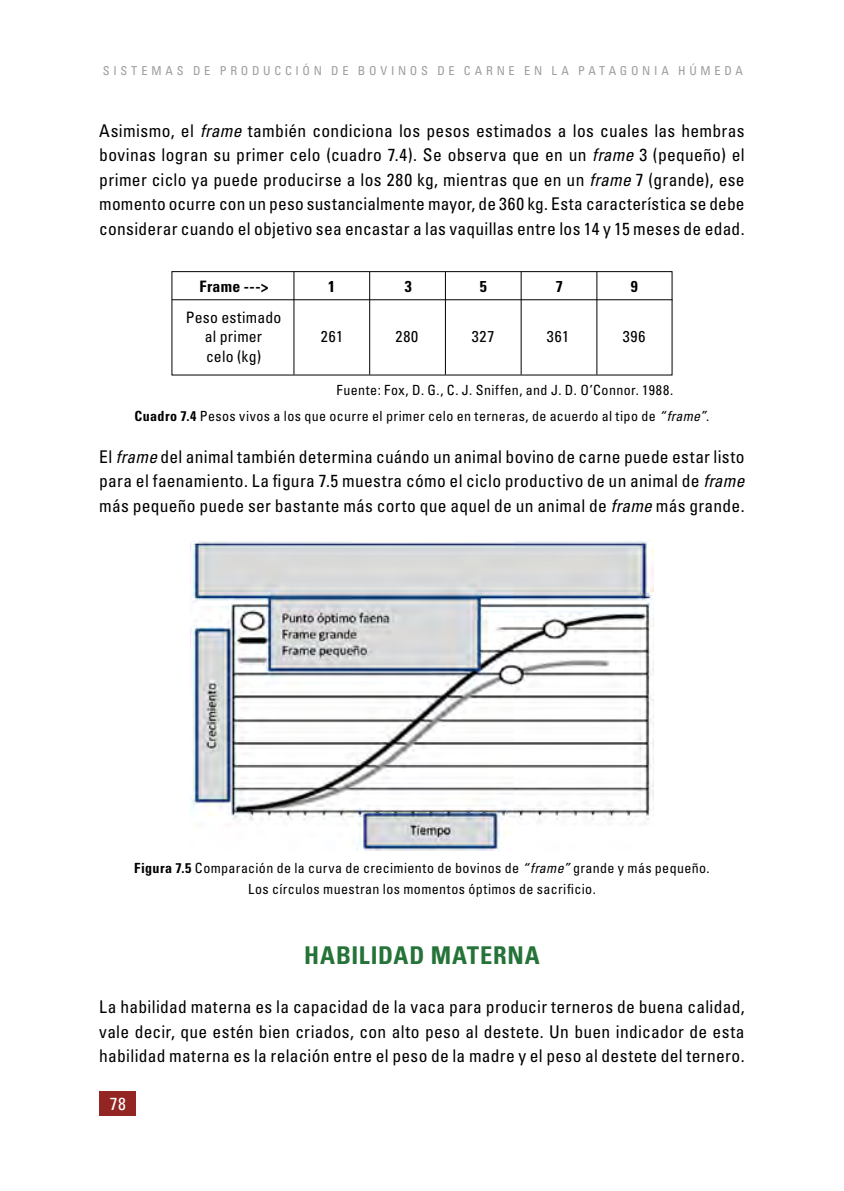
<style>
.page{position:relative;width:844px;height:1191px;background:#fff}
.page>*{position:absolute;margin:0;border:0;box-sizing:border-box;transform-origin:0 0}
.t1{font:700 condensed 24.5px "Univers LT Std";letter-spacing:.035em;color:#257338}
.t2{font:condensed 17.5px/24.5px "Univers LT Std";letter-spacing:.015em;color:#000;text-align:justify}
.t3{font:condensed 17.5px "Univers LT Std";color:#fff}
.t4{font:condensed 15.75px/19.2px "Univers LT Std";letter-spacing:.015em;color:#000;text-align:center}
.t5{font:700 condensed 15.75px "Univers LT Std";letter-spacing:.02em;color:#000}
.t6{font:condensed 14px/21px "Univers LT Std";letter-spacing:.03em;color:#000;text-align:center}
.t7{font:condensed 12.25px "Univers LT Std";letter-spacing:.3em;color:#9c9d9d}
.s1{font-style:italic}
.s2{font-weight:700}
</style>
<div class="page">
<div style="left:99px;top:1091px;width:37px;height:25px;background:#932623"></div>
<div style="left:171px;top:271px;width:501px;height:104px;border:1px solid #000"></div>
<hr style="left:172px;top:299px;width:500px;height:1px;background:#000">
<hr style="left:293px;top:272px;width:1px;height:102px;background:#000">
<hr style="left:369px;top:272px;width:1px;height:102px;background:#000">
<hr style="left:445px;top:272px;width:1px;height:102px;background:#000">
<hr style="left:520px;top:272px;width:1px;height:102px;background:#000">
<hr style="left:596px;top:272px;width:1px;height:102px;background:#000">
<img style="left:190px;top:541px;width:463px;height:309px">
<p class="t7" style="left:103px;top:63px;width:641px">SISTEMAS DE PRODUCCIÓN DE BOVINOS DE CARNE EN LA PATAGONIA HÚMEDA</p>
<p class="t2" style="left:99px;top:118px;width:646px">Asimismo, el <span class="s1">frame</span> también condiciona los pesos estimados a los cuales las hembras bovinas logran su primer celo (cuadro 7.4). Se observa que en un <span class="s1">frame</span> 3 (pequeño) el primer ciclo ya puede producirse a los 280 kg, mientras que en un <span class="s1">frame</span> 7 (grande), ese momento ocurre con un peso sustancialmente mayor, de 360 kg. Esta característica se debe considerar cuando el objetivo sea encastar a las vaquillas entre los 14 y 15 meses de edad.</p>
<p class="t5" style="left:199px;top:277px;width:70px">Frame ---&gt;</p>
<p class="t4" style="left:186px;top:308px;width:97px">Peso estimado al primer<br>celo (kg)</p>
<p class="t5" style="left:328px;top:277px;width:8px">1</p>
<p class="t5" style="left:404px;top:277px;width:8px">3</p>
<p class="t5" style="left:479px;top:277px;width:8px">5</p>
<p class="t5" style="left:555px;top:277px;width:8px">7</p>
<p class="t5" style="left:630px;top:277px;width:8px">9</p>
<p class="t4" style="left:321px;top:327px;width:24px">261</p>
<p class="t4" style="left:395px;top:327px;width:24px">280</p>
<p class="t4" style="left:471px;top:327px;width:24px">327</p>
<p class="t4" style="left:546px;top:327px;width:24px">361</p>
<p class="t4" style="left:622px;top:327px;width:24px">396</p>
<p class="t6" style="left:336px;top:379px;width:338px">Fuente: Fox, D. G., C. J. Sniffen, and J. D. O’Connor. 1988.</p>
<p class="t6" style="left:135px;top:405px;width:576px"><span class="s2">Cuadro 7.4</span> Pesos vivos a los que ocurre el primer celo en terneras, de acuerdo al tipo de <span class="s1">“frame”</span>.</p>
<p class="t2" style="left:99px;top:444px;width:646px">El <span class="s1">frame</span> del animal también determina cuándo un animal bovino de carne puede estar listo para el faenamiento. La figura 7.5 muestra cómo el ciclo productivo de un animal de <span class="s1">frame </span>más pequeño puede ser bastante más corto que aquel de un animal de <span class="s1">frame</span> más grande.</p>
<p class="t6" style="left:134px;top:857px;width:577px"><span class="s2">Figura 7.5</span> Comparación de la curva de crecimiento de bovinos de <span class="s1">“frame”</span> grande y más pequeño.<br>Los círculos muestran los momentos óptimos de sacrificio.</p>
<h1 class="t1" style="left:304px;top:940px;width:237px">HABILIDAD MATERNA</h1>
<p class="t2" style="left:99px;top:994px;width:646px">La habilidad materna es la capacidad de la vaca para producir terneros de buena calidad, vale decir, que estén bien criados, con alto peso al destete. Un buen indicador de esta habilidad materna es la relación entre el peso de la madre y el peso al destete del ternero.</p>
<p class="t3" style="left:110px;top:1092px;width:18px">78</p>
</div>
